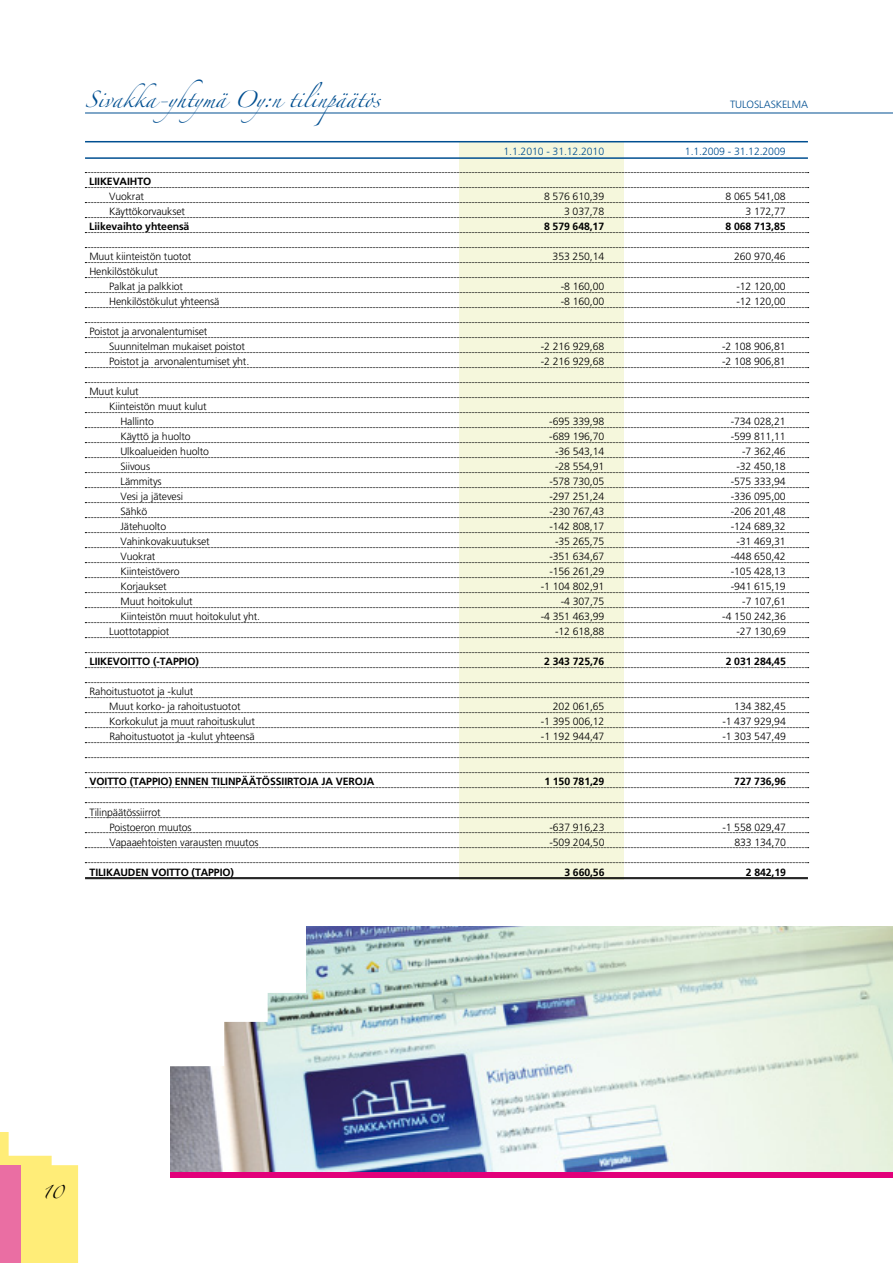
<style>
.page{position:relative;width:893px;height:1263px;background:#fff}
.page>*{position:absolute;margin:0;border:0;box-sizing:border-box;transform-origin:0 0}
.t1{font:15px "Zapfino";color:#004f91}
.t2{font:12px "Zapfino";color:#000}
.t3{font:300 10.5px/15px "Frutiger LT Std";letter-spacing:-.01em;color:#000}
.t4{font:700 10.5px "Frutiger LT Std";letter-spacing:-.01em;color:#000}
.t5{font:300 10.5px "Frutiger LT Std";letter-spacing:-.01em;color:#004f91}
</style>
<div class="page">
<svg style="left:0;top:1132px;width:79px;height:131px"></svg>
<div style="left:0;top:1165px;width:21px;height:98px;background:#ea6ea3"></div>
<hr style="left:85px;top:113px;width:808px;height:1px;background:#004f91">
<div style="left:459px;top:142px;width:165px;height:737px;background:#f5f7dc"></div>
<hr style="left:85px;top:141px;width:723px;height:1px;background:#004f91">
<hr style="left:85px;top:157px;width:723px;height:2px;background:#004f91">
<svg style="left:85px;top:172px;width:724px;height:1px"></svg>
<svg style="left:85px;top:187px;width:724px;height:1px"></svg>
<svg style="left:85px;top:202px;width:724px;height:1px"></svg>
<svg style="left:85px;top:217px;width:724px;height:1px"></svg>
<svg style="left:85px;top:232px;width:724px;height:1px"></svg>
<svg style="left:85px;top:247px;width:724px;height:1px"></svg>
<svg style="left:85px;top:262px;width:724px;height:1px"></svg>
<svg style="left:85px;top:277px;width:724px;height:1px"></svg>
<svg style="left:85px;top:292px;width:724px;height:1px"></svg>
<svg style="left:85px;top:307px;width:724px;height:1px"></svg>
<svg style="left:85px;top:322px;width:724px;height:1px"></svg>
<svg style="left:85px;top:337px;width:724px;height:1px"></svg>
<svg style="left:85px;top:352px;width:724px;height:1px"></svg>
<svg style="left:85px;top:367px;width:724px;height:1px"></svg>
<svg style="left:85px;top:382px;width:724px;height:1px"></svg>
<svg style="left:85px;top:397px;width:724px;height:1px"></svg>
<svg style="left:85px;top:412px;width:724px;height:1px"></svg>
<svg style="left:85px;top:427px;width:724px;height:1px"></svg>
<svg style="left:85px;top:442px;width:724px;height:1px"></svg>
<svg style="left:85px;top:457px;width:724px;height:1px"></svg>
<svg style="left:85px;top:472px;width:724px;height:1px"></svg>
<svg style="left:85px;top:487px;width:724px;height:1px"></svg>
<svg style="left:85px;top:502px;width:724px;height:1px"></svg>
<svg style="left:85px;top:517px;width:724px;height:1px"></svg>
<svg style="left:85px;top:532px;width:724px;height:1px"></svg>
<svg style="left:85px;top:547px;width:724px;height:1px"></svg>
<svg style="left:85px;top:562px;width:724px;height:1px"></svg>
<svg style="left:85px;top:577px;width:724px;height:1px"></svg>
<svg style="left:85px;top:592px;width:724px;height:1px"></svg>
<svg style="left:85px;top:607px;width:724px;height:1px"></svg>
<svg style="left:85px;top:622px;width:724px;height:1px"></svg>
<svg style="left:85px;top:637px;width:724px;height:1px"></svg>
<svg style="left:85px;top:652px;width:724px;height:1px"></svg>
<svg style="left:85px;top:667px;width:724px;height:1px"></svg>
<svg style="left:85px;top:682px;width:724px;height:1px"></svg>
<svg style="left:85px;top:697px;width:724px;height:1px"></svg>
<svg style="left:85px;top:712px;width:724px;height:1px"></svg>
<svg style="left:85px;top:727px;width:724px;height:1px"></svg>
<svg style="left:85px;top:742px;width:724px;height:1px"></svg>
<svg style="left:85px;top:757px;width:724px;height:1px"></svg>
<svg style="left:85px;top:772px;width:724px;height:1px"></svg>
<svg style="left:85px;top:787px;width:724px;height:1px"></svg>
<svg style="left:85px;top:802px;width:724px;height:1px"></svg>
<svg style="left:85px;top:817px;width:724px;height:1px"></svg>
<svg style="left:85px;top:832px;width:724px;height:1px"></svg>
<svg style="left:85px;top:847px;width:724px;height:1px"></svg>
<svg style="left:85px;top:862px;width:724px;height:1px"></svg>
<hr style="left:85px;top:877px;width:723px;height:1px;background:#000">
<hr style="left:85px;top:878px;width:723px;height:1px;background:#000">
<img style="left:170px;top:926px;width:723px;height:246px">
<svg style="left:170px;top:926px;width:136px;height:140px"></svg>
<div style="left:170px;top:1172px;width:723px;height:6px;background:#e2007a"></div>
<h1 class="t1" style="left:85px;top:93px;width:297px">Sivakka-yhtymä Oy:n tilinpäätös</h1>
<p class="t5" style="left:730px;top:99px;width:80px">TULOSLASKELMA</p>
<p class="t5" style="left:504px;top:146px;width:102px">1.1.2010 - 31.12.2010</p>
<p class="t5" style="left:685px;top:146px;width:102px">1.1.2009 - 31.12.2009</p>
<p class="t4" style="left:89px;top:175px;width:63px">LIIKEVAIHTO</p>
<p class="t3" style="left:109px;top:189px;width:36px">Vuokrat</p>
<p class="t3" style="left:544px;top:189px;width:62px">8 576 610,39</p>
<p class="t3" style="left:725px;top:189px;width:62px">8 065 541,08</p>
<p class="t3" style="left:109px;top:204px;width:77px">Käyttökorvaukset</p>
<p class="t3" style="left:564px;top:204px;width:42px">3 037,78</p>
<p class="t3" style="left:745px;top:204px;width:42px">3 172,77</p>
<p class="t4" style="left:89px;top:220px;width:102px">Liikevaihto yhteensä</p>
<p class="t4" style="left:544px;top:220px;width:62px">8 579 648,17</p>
<p class="t4" style="left:725px;top:220px;width:62px">8 068 713,85</p>
<p class="t3" style="left:89px;top:249px;width:104px">Muut kiinteistön tuotot</p>
<p class="t3" style="left:553px;top:249px;width:53px">353 250,14</p>
<p class="t3" style="left:734px;top:249px;width:53px">260 970,46</p>
<p class="t3" style="left:109px;top:264px;width:76px;text-indent:-20px">Henkilöstökulut<br>Palkat ja palkkiot</p>
<p class="t3" style="left:561px;top:279px;width:45px">-8 160,00</p>
<p class="t3" style="left:736px;top:279px;width:51px">-12 120,00</p>
<p class="t3" style="left:109px;top:294px;width:112px">Henkilöstökulut yhteensä</p>
<p class="t3" style="left:561px;top:294px;width:45px">-8 160,00</p>
<p class="t3" style="left:736px;top:294px;width:51px">-12 120,00</p>
<p class="t3" style="left:109px;top:324px;width:137px;text-indent:-20px">Poistot ja arvonalentumiset<br>Suunnitelman mukaiset poistot</p>
<p class="t3" style="left:541px;top:339px;width:65px">-2 216 929,68</p>
<p class="t3" style="left:722px;top:339px;width:65px">-2 108 906,81</p>
<p class="t3" style="left:109px;top:354px;width:142px">Poistot ja arvonalentumiset yht.</p>
<p class="t3" style="left:541px;top:354px;width:65px">-2 216 929,68</p>
<p class="t3" style="left:722px;top:354px;width:65px">-2 108 906,81</p>
<p class="t3" style="left:89px;top:384px;width:51px">Muut kulut</p>
<p class="t3" style="left:109px;top:399px;width:99px">Kiinteistön muut kulut</p>
<p class="t3" style="left:120px;top:414px;width:35px">Hallinto</p>
<p class="t3" style="left:549px;top:414px;width:56px">-695 339,98</p>
<p class="t3" style="left:731px;top:414px;width:56px">-734 028,21</p>
<p class="t3" style="left:120px;top:429px;width:72px">Käyttö ja huolto</p>
<p class="t3" style="left:549px;top:429px;width:56px">-689 196,70</p>
<p class="t3" style="left:731px;top:429px;width:56px">-599 811,11</p>
<p class="t3" style="left:120px;top:444px;width:90px">Ulkoalueiden huolto</p>
<p class="t3" style="left:555px;top:444px;width:51px">-36 543,14</p>
<p class="t3" style="left:742px;top:444px;width:45px">-7 362,46</p>
<p class="t3" style="left:120px;top:459px;width:31px">Siivous</p>
<p class="t3" style="left:555px;top:459px;width:51px">-28 554,91</p>
<p class="t3" style="left:736px;top:459px;width:51px">-32 450,18</p>
<p class="t3" style="left:120px;top:474px;width:43px">Lämmitys</p>
<p class="t3" style="left:549px;top:474px;width:56px">-578 730,05</p>
<p class="t3" style="left:731px;top:474px;width:56px">-575 333,94</p>
<p class="t3" style="left:120px;top:489px;width:64px">Vesi ja jätevesi</p>
<p class="t3" style="left:549px;top:489px;width:56px">-297 251,24</p>
<p class="t3" style="left:731px;top:489px;width:56px">-336 095,00</p>
<p class="t3" style="left:120px;top:504px;width:29px">Sähkö</p>
<p class="t3" style="left:549px;top:504px;width:56px">-230 767,43</p>
<p class="t3" style="left:731px;top:504px;width:56px">-206 201,48</p>
<p class="t3" style="left:120px;top:519px;width:47px">Jätehuolto</p>
<p class="t3" style="left:549px;top:519px;width:56px">-142 808,17</p>
<p class="t3" style="left:731px;top:519px;width:56px">-124 689,32</p>
<p class="t3" style="left:120px;top:534px;width:91px">Vahinkovakuutukset</p>
<p class="t3" style="left:555px;top:534px;width:51px">-35 265,75</p>
<p class="t3" style="left:736px;top:534px;width:51px">-31 469,31</p>
<p class="t3" style="left:120px;top:549px;width:36px">Vuokrat</p>
<p class="t3" style="left:549px;top:549px;width:56px">-351 634,67</p>
<p class="t3" style="left:731px;top:549px;width:56px">-448 650,42</p>
<p class="t3" style="left:120px;top:564px;width:61px">Kiinteistövero</p>
<p class="t3" style="left:549px;top:564px;width:56px">-156 261,29</p>
<p class="t3" style="left:731px;top:564px;width:56px">-105 428,13</p>
<p class="t3" style="left:121px;top:579px;width:48px">Korjaukset</p>
<p class="t3" style="left:541px;top:579px;width:65px">-1 104 802,91</p>
<p class="t3" style="left:731px;top:579px;width:56px">-941 615,19</p>
<p class="t3" style="left:121px;top:594px;width:74px">Muut hoitokulut</p>
<p class="t3" style="left:561px;top:594px;width:45px">-4 307,75</p>
<p class="t3" style="left:742px;top:594px;width:45px">-7 107,61</p>
<p class="t3" style="left:121px;top:609px;width:141px">Kiinteistön muut hoitokulut yht.</p>
<p class="t3" style="left:541px;top:609px;width:65px">-4 351 463,99</p>
<p class="t3" style="left:722px;top:609px;width:65px">-4 150 242,36</p>
<p class="t3" style="left:109px;top:624px;width:61px">Luottotappiot</p>
<p class="t3" style="left:555px;top:624px;width:51px">-12 618,88</p>
<p class="t3" style="left:737px;top:624px;width:51px">-27 130,69</p>
<p class="t4" style="left:90px;top:656px;width:111px">LIIKEVOITTO (-TAPPIO)</p>
<p class="t4" style="left:544px;top:656px;width:62px">2 343 725,76</p>
<p class="t4" style="left:726px;top:656px;width:62px">2 031 284,45</p>
<p class="t3" style="left:109px;top:684px;width:133px;text-indent:-20px">Rahoitustuotot ja -kulut<br>Muut korko- ja rahoitustuotot</p>
<p class="t3" style="left:553px;top:699px;width:53px">202 061,65</p>
<p class="t3" style="left:734px;top:699px;width:53px">134 382,45</p>
<p class="t3" style="left:109px;top:714px;width:147px">Korkokulut ja muut rahoituskulut</p>
<p class="t3" style="left:541px;top:714px;width:65px">-1 395 006,12</p>
<p class="t3" style="left:722px;top:714px;width:65px">-1 437 929,94</p>
<p class="t3" style="left:109px;top:729px;width:147px">Rahoitustuotot ja -kulut yhteensä</p>
<p class="t3" style="left:541px;top:729px;width:65px">-1 192 944,47</p>
<p class="t3" style="left:722px;top:729px;width:65px">-1 303 547,49</p>
<p class="t4" style="left:90px;top:776px;width:286px">VOITTO (TAPPIO) ENNEN TILINPÄÄTÖSSIIRTOJA JA VEROJA</p>
<p class="t4" style="left:544px;top:776px;width:62px">1 150 781,29</p>
<p class="t4" style="left:734px;top:776px;width:53px">727 736,96</p>
<p class="t3" style="left:109px;top:804px;width:84px;text-indent:-20px">Tilinpäätössiirrot<br>Poistoeron muutos</p>
<p class="t3" style="left:549px;top:819px;width:56px">-637 916,23</p>
<p class="t3" style="left:722px;top:819px;width:65px">-1 558 029,47</p>
<p class="t3" style="left:109px;top:834px;width:151px">Vapaaehtoisten varausten muutos</p>
<p class="t3" style="left:549px;top:834px;width:56px">-509 204,50</p>
<p class="t3" style="left:734px;top:834px;width:53px">833 134,70</p>
<p class="t4" style="left:90px;top:866px;width:146px">TILIKAUDEN VOITTO (TAPPIO)</p>
<p class="t4" style="left:564px;top:866px;width:42px">3 660,56</p>
<p class="t4" style="left:746px;top:866px;width:42px">2 842,19</p>
<p class="t2" style="left:43px;top:1187px;width:23px">10</p>
</div>
